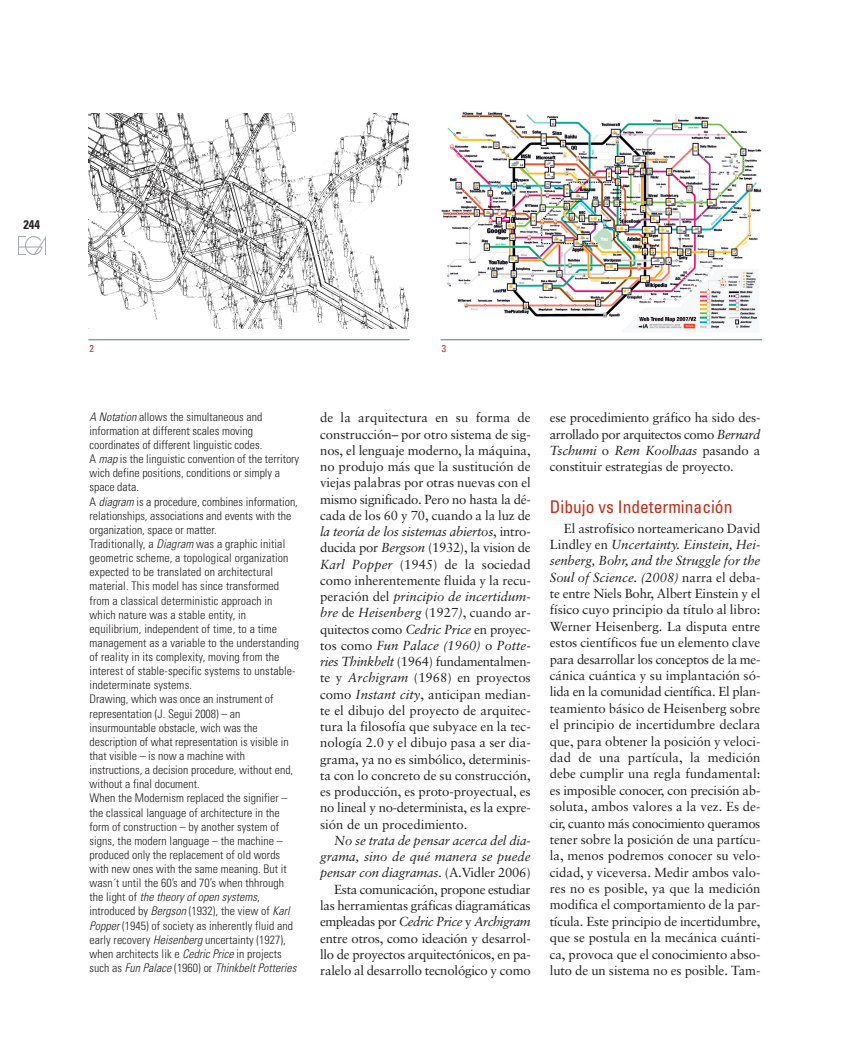
<style>
.page{position:relative;width:850px;height:1063px;background:#fff}
.page>*{position:absolute;margin:0;border:0;box-sizing:border-box;transform-origin:0 0}
.t1{font:condensed 17.5px "Univers";color:#c02d19}
.t2{font:13.12px/16.2px "Sabon";letter-spacing:-.015em;color:#231f20;text-align:justify}
.t3{font:700 condensed 12.5px "Univers";color:#231f20}
.t4{font:300 condensed 11.88px/14.1px "Univers";letter-spacing:.005em;color:#231f20}
.t5{font:condensed 10px "Univers";color:#c02d19}
.s1{font-style:italic}
</style>
<div class="page">
<img style="left:18px;top:237px;width:28px;height:17px">
<img style="left:88px;top:113px;width:320px;height:215px">
<img style="left:441px;top:112px;width:321px;height:219px">
<hr style="left:88px;top:339px;width:322px;height:1px;background:#587a7b">
<hr style="left:441px;top:339px;width:321px;height:1px;background:#587a7b">
<p class="t3" style="left:23px;top:220px;width:18px">244</p>
<p class="t5" style="left:90px;top:345px;width:6px">2</p>
<p class="t5" style="left:442px;top:345px;width:6px">3</p>
<p class="t4" style="left:90px;top:411px;width:211px"><span class="s1">A Notation</span>allows the simultaneous and information at different scales moving coordinates of different linguistic codes.<br>A <span class="s1">map</span>is the linguistic convention of the territory wich define positions, conditions or simply a space data.<br>A <span class="s1">diagram</span>is a procedure, combines information, relationships, associations and events with the organization, space or matter.<br>Traditionally, a <span class="s1">Diagram</span>was a graphic initial geometric scheme, a topological organization expected to be translated on architectural material. This model has since transformed from a classical deterministic approach in which nature was a stable entity, in equilibrium, independent of time, to a time management as a variable to the understanding of reality in its complexity, moving from the interest of stable-specific systems to unstable&shy;indeterminate systems.<br>Drawing, which was once an instrument of representation (J. Segui 2008) – an insurmountable obstacle, wich was the description of what representation is visible in that visible – is now a machine with instructions, a decision procedure, without end, without a final document.<br>When the Modernism replaced the signifier – the classical language of architecture in the form of construction – by another system of signs, the modern language – the machine – produced only the replacement of old words with new ones with the same meaning. But it wasn´t until the 60’s and 70’s when thhrough<br>t h e l i g h t o f <span class="s1">the theory ofopen systems</span>, introduced by <span class="s1">Bergson</span>(1932), the view of <span class="s1">Karl Popper</span>(1945) of society as inherently fluid and early recovery <span class="s1">Heisenberg</span>uncertainty (1927), when architects lik e <span class="s1">Cedric Price</span>in projects<br>s u c h a s <span class="s1">Fun Palace</span> ( 1 9 6 0 ) o r <span class="s1">ThinkbeltPotteries</span></p>
<p class="t2" style="left:320px;top:410px;width:212px">de la arquitectura en su forma de construcción– por otro sistema de sig&shy;nos, el lenguaje moderno, la máquina, no produjo más que la sustitución de viejas palabras por otras nuevas con el mismo significado. Pero no hasta la dé&shy;cada de los 60 y 70, cuando a la luz de <span class="s1">la teoría de los sistemas abiertos</span>, intro&shy;ducida por <span class="s1">Bergson</span> (1932), la vision de <span class="s1">Karl Popper</span> (1945) de la sociedad como inherentemente fluida y la recu&shy;peración del <span class="s1">principio de incertidum&shy;bre</span> de <span class="s1">Heisenberg</span> (1927<span class="s1">)</span>, cuando ar&shy;quitectos como <span class="s1">Cedric Price</span> en proyec&shy;tos como <span class="s1">Fun Palace (1960)</span> o <span class="s1">Potte&shy;ries Thinkbelt</span> (1964) fundamentalmen&shy;te y <span class="s1">Archigram</span> (1968) en proyectos como <span class="s1">Instant city</span>, anticipan median&shy;te el dibujo del proyecto de arquitec&shy;tura la filosofía que subyace en la tec&shy;nología 2.0 y el dibujo pasa a ser dia&shy;grama, ya no es simbólico, determinis&shy;ta con lo concreto de su construcción, es producción, es proto-proyectual, es no lineal y no-determinista, es la expre&shy;sión de un procedimiento.</p>
<p class="t2" style="left:320px;top:833px;width:212px;text-align:right"><span class="s1">No se trata de pensar acerca del dia&shy;grama, sino de qué manera se puede pensar con diagramas.</span> (A.Vidler 2006)<br>Esta comunicación, propone estudiar las herramientas gráficas diagramáticas empleadas por <span class="s1">Cedric Price</span> y <span class="s1">Archigram </span>entre otros, como ideación y desarrol&shy;llo de proyectos arquitectónicos, en pa&shy;ralelo al desarrollo tecnológico y como</p>
<p class="t2" style="left:550px;top:410px;width:212px">ese procedimiento gráfico ha sido des&shy;arrollado por arquitectos como <span class="s1">Bernard Tschumi</span> o <span class="s1">Rem Koolhaas</span> pasando a constituir estrategias de proyecto.</p>
<h1 class="t1" style="left:550px;top:500px;width:184px">Dibujo vs Indeterminación</h1>
<p class="t2" style="left:550px;top:521px;width:212px;text-indent:14px">El astrofísico norteamericano David Lindley en <span class="s1">Uncertainty. Einstein, Hei&shy;senberg, Bohr, and the Struggle for the Soul of Science. (2008)</span> narra el deba&shy;te entre Niels Bohr, Albert Einstein y el físico cuyo principio da título al libro:<br>Werner Heisenberg. La disputa entre estos científicos fue un elemento clave para desarrollar los conceptos de la me&shy;cánica cuántica y su implantación só&shy;lida en la comunidad científica. El plan&shy;teamiento básico de Heisenberg sobre el principio de incertidumbre declara que, para obtener la posición y veloci&shy;dad de una partícula, la medición debe cumplir una regla fundamental: es imposible conocer, con precisión ab&shy;soluta, ambos valores a la vez. Es de&shy;cir, cuanto más conocimiento queramos tener sobre la posición de una partícu&shy;la, menos podremos conocer su velo&shy;cidad, y viceversa. Medir ambos valo&shy;res no es posible, ya que la medición modifica el comportamiento de la par&shy;tícula. Este principio de incertidumbre, que se postula en la mecánica cuánti&shy;ca, provoca que el conocimiento abso&shy;luto de un sistema no es posible. Tam-</p>
</div>
